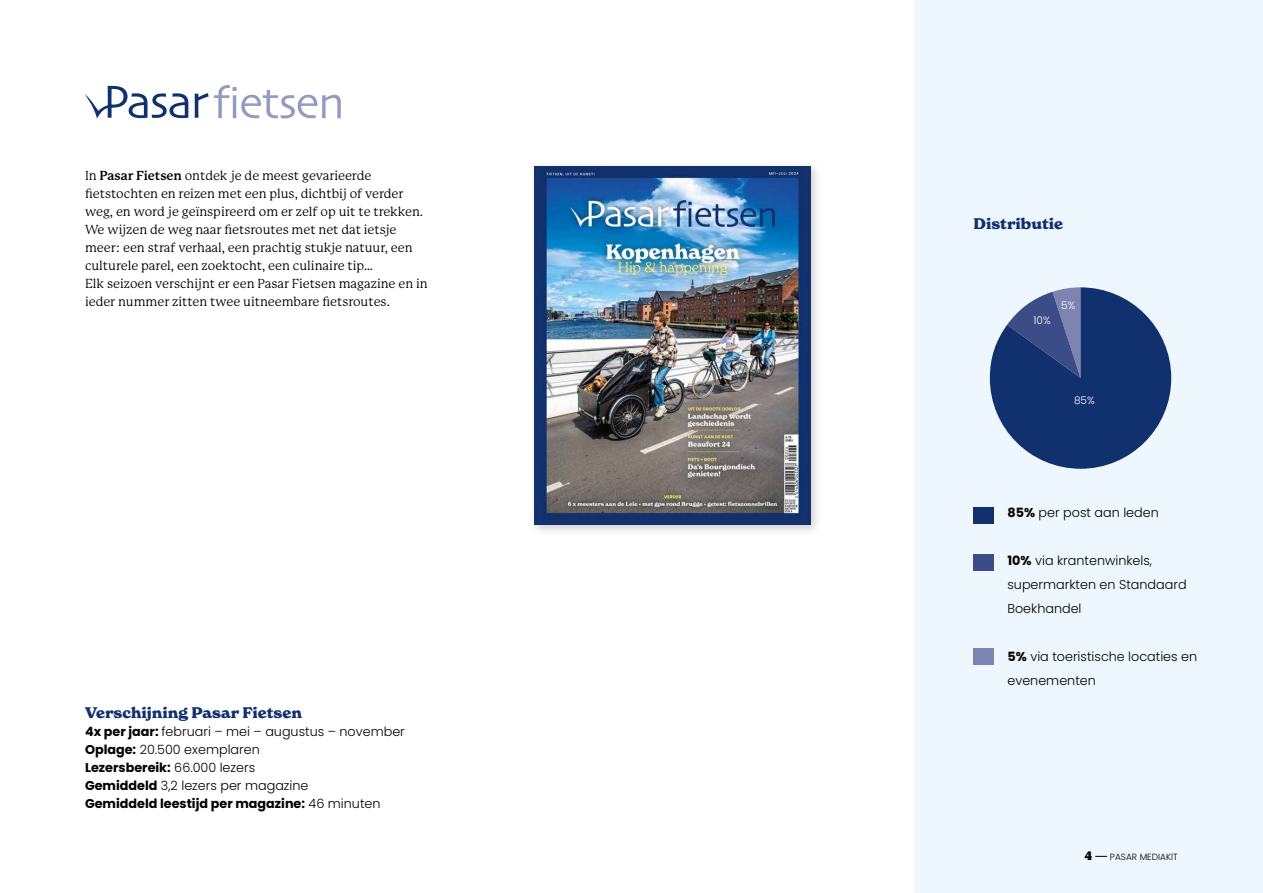
<style>
.page{position:relative;width:1263px;height:893px;background:#fff}
.page>*{position:absolute;margin:0;border:0;box-sizing:border-box;transform-origin:0 0}
.t1{font:700 15px "New Spirit";color:#11306e}
.t2{font:12.75px/18px "P22 Mackinac Pro";color:#000}
.t3{font:300 12.75px/18px "Poppins";color:#000}
.t4{font:700 12px "New Spirit";color:#000}
.t5{font:300 10.5px "Poppins";color:#fff}
.t6{font:300 9px "Poppins";color:#000}
.s1{font-weight:700}
</style>
<div class="page">
<div style="left:914px;top:0;width:349px;height:893px;background:#edf7fd"></div>
<svg style="left:990px;top:287px;width:181px;height:182px"></svg>
<div style="left:973px;top:507px;width:21px;height:16px;background:#11306e"></div>
<div style="left:973px;top:554px;width:21px;height:16px;background:#3c4c86"></div>
<div style="left:973px;top:648px;width:21px;height:17px;background:#7e84b1"></div>
<svg style="left:85px;top:86px;width:103px;height:32px"></svg>
<svg style="left:195px;top:85px;width:146px;height:33px"></svg>
<div style="left:528px;top:160px;width:295px;height:377px;background:#000;opacity:.2"></div>
<img style="left:534px;top:166px;width:277px;height:359px">
<svg style="left:1095px;top:856px;width:12px;height:1px"></svg>
<p class="t2" style="left:85px;top:167px;width:344px">In <span class="s1">Pasar Fietsen</span> ontdek je de meest gevarieerde fietstochten en reizen met een plus, dichtbij of verder weg, en word je geïnspireerd om er zelf op uit te trekken.<br>We wijzen de weg naar fietsroutes met net dat ietsje meer: een straf verhaal, een prachtig stukje natuur, een culturele parel, een zoektocht, een culinaire tip…<br>Elk seizoen verschijnt er een Pasar Fietsen magazine en in ieder nummer zitten twee uitneembare fietsroutes.</p>
<p class="t1" style="left:85px;top:703px;width:218px">Verschijning Pasar Fietsen</p>
<p class="t3" style="left:85px;top:722px;width:321px"><span class="s1">4x per jaar:</span> februari – mei – augustus – november <span class="s1">Oplage:</span> 20.500 exemplaren<br><span class="s1">Lezersbereik:</span> 66.000 lezers<br><span class="s1">Gemiddeld</span> 3,2 lezers per magazine<br><span class="s1">Gemiddeld leestijd per magazine:</span> 46 minuten</p>
<p class="t1" style="left:973px;top:215px;width:91px">Distributie</p>
<p class="t5" style="left:1033px;top:314px;width:19px">10%</p>
<p class="t5" style="left:1061px;top:299px;width:16px">5%</p>
<p class="t5" style="left:1074px;top:395px;width:22px">85%</p>
<p class="t3" style="left:1007px;top:504px;width:153px"><span class="s1">85%</span> per post aan leden</p>
<p class="t3" style="left:1007px;top:549px;width:181px;line-height:24px"><span class="s1">10%</span> via krantenwinkels, supermarkten en Standaard<br>Boekhandel</p>
<p class="t3" style="left:1007px;top:645px;width:191px;line-height:24px"><span class="s1">5%</span> via toeristische locaties en evenementen</p>
<p class="t4" style="left:1085px;top:848px;width:9px">4</p>
<p class="t6" style="left:1110px;top:851px;width:69px">PASAR MEDIAKIT</p>
</div>
